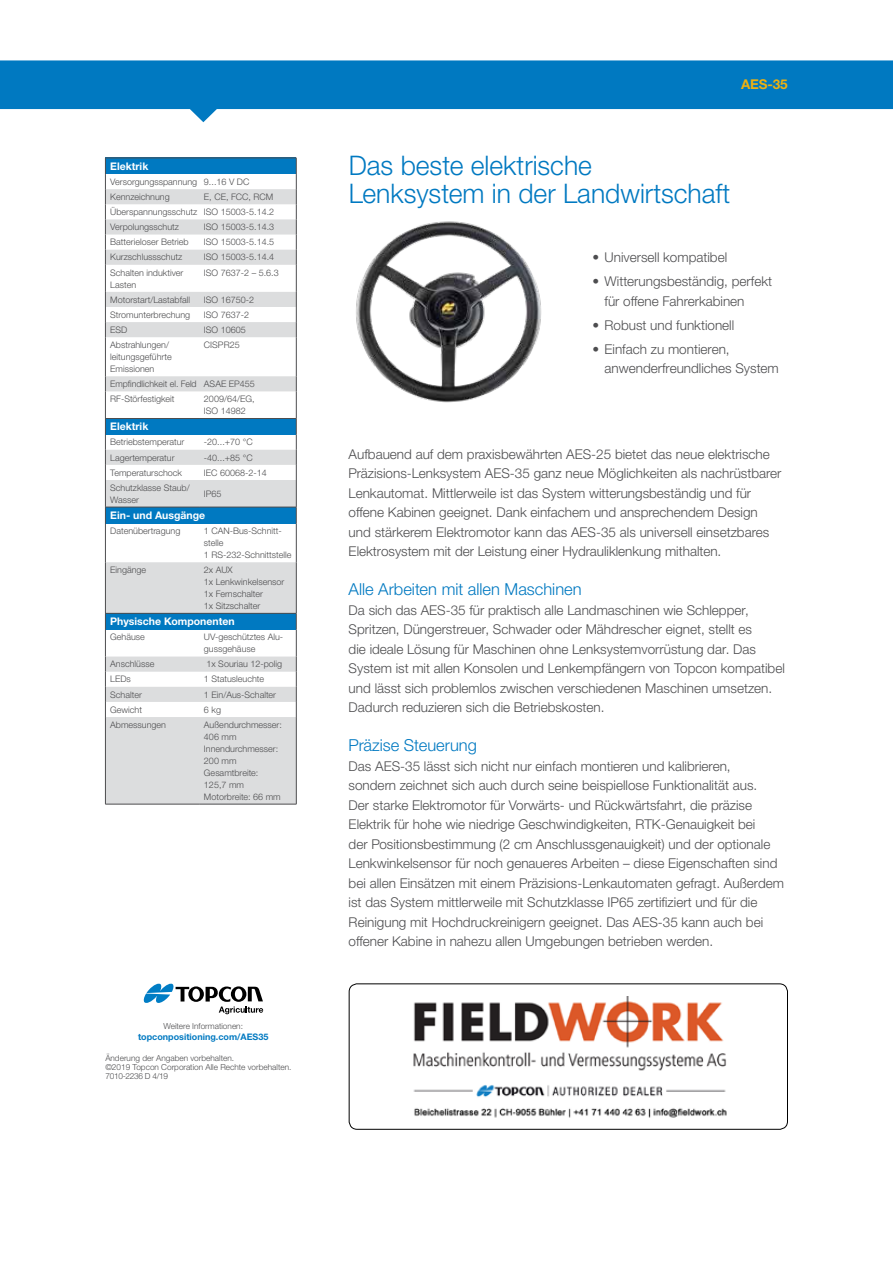
<style>
.page{position:relative;width:893px;height:1263px;background:#fff}
.page>*{position:absolute;margin:0;border:0;box-sizing:border-box;transform-origin:0 0}
.t1{font:300 27px/28.5px "Helvetica Neue LTW1 G";color:#0079c1}
.t2{font:300 16.5px "Helvetica Neue LTW1 G";color:#0079c1}
.t3{font:300 13.5px/19.5px "Helvetica Neue LTW1 G";color:#4d4d4f}
.t4{font:700 13.5px "Helvetica Neue LTW1 G";color:#eeb111}
.t5{font:700 10.5px "Helvetica Neue LTW1 G";color:#fff}
.t6{font:300 9px/12px "Helvetica Neue LTW1 G";color:#4d4d4f}
.t7{font:700 9px "Helvetica Neue LTW1 G";color:#0079c1}
.t8{font:300 8.25px/9px "Helvetica Neue LTW1 G";color:#4d4d4f}
</style>
<div class="page">
<div style="left:349px;top:984px;width:439px;height:145px;border:1px solid #000;border-radius:8px"></div>
<svg style="left:0;top:60px;width:893px;height:62px;fill:#0079c1"></svg>
<div style="left:105px;top:158px;width:191px;height:16px;background:#0079c1"></div>
<svg style="left:106px;top:189px;width:190px;height:615px;fill:#dcddde"></svg>
<div style="left:105px;top:418px;width:191px;height:17px;background:#0079c1"></div>
<div style="left:105px;top:507px;width:191px;height:16px;background:#0079c1"></div>
<div style="left:105px;top:613px;width:191px;height:16px;background:#0079c1"></div>
<hr style="left:105px;top:158px;width:94px;height:1px;background:#4d4d4f">
<hr style="left:199px;top:158px;width:97px;height:1px;background:#4d4d4f">
<svg style="left:105px;top:158px;width:1px;height:179px"></svg>
<svg style="left:296px;top:158px;width:1px;height:179px"></svg>
<hr style="left:105px;top:337px;width:1px;height:39px;background:#4d4d4f">
<hr style="left:296px;top:337px;width:1px;height:39px;background:#4d4d4f">
<hr style="left:105px;top:418px;width:94px;height:1px;background:#4d4d4f">
<hr style="left:199px;top:418px;width:97px;height:1px;background:#4d4d4f">
<hr style="left:105px;top:507px;width:94px;height:1px;background:#4d4d4f">
<svg style="left:105px;top:376px;width:1px;height:147px"></svg>
<hr style="left:199px;top:507px;width:97px;height:1px;background:#4d4d4f">
<svg style="left:296px;top:376px;width:1px;height:147px"></svg>
<hr style="left:105px;top:523px;width:1px;height:39px;background:#4d4d4f">
<hr style="left:296px;top:523px;width:1px;height:39px;background:#4d4d4f">
<hr style="left:105px;top:562px;width:1px;height:51px;background:#4d4d4f">
<hr style="left:296px;top:562px;width:1px;height:51px;background:#4d4d4f">
<hr style="left:105px;top:613px;width:94px;height:1px;background:#4d4d4f">
<hr style="left:199px;top:613px;width:97px;height:1px;background:#4d4d4f">
<svg style="left:105px;top:613px;width:1px;height:104px"></svg>
<svg style="left:296px;top:613px;width:1px;height:104px"></svg>
<hr style="left:105px;top:717px;width:1px;height:87px;background:#4d4d4f">
<hr style="left:296px;top:717px;width:1px;height:87px;background:#4d4d4f">
<hr style="left:105px;top:804px;width:94px;height:1px;background:#4d4d4f">
<hr style="left:199px;top:804px;width:97px;height:1px;background:#4d4d4f">
<svg style="left:144px;top:984px;width:119px;height:30px"></svg>
<img style="left:413px;top:996px;width:314px;height:122px">
<img style="left:356px;top:221px;width:186px;height:182px">
<p class="t5" style="left:110px;top:160px;width:40px">Elektrik</p>
<p class="t6" style="left:110px;top:174px;width:141px;line-height:15.1px">Versorgungsspannung 9...16 V DC<br>Kennzeichnung</p>
<p class="t6" style="left:110px;top:189px;width:165px;line-height:15.1px;text-align:justify;text-indent:94px">E, CE, FCC, RCM Überspannungsschutz ISO 15003-5.14.2<br>Verpolungsschutz</p>
<p class="t6" style="left:204px;top:221px;width:72px">ISO 15003-5.14.3</p>
<p class="t6" style="left:110px;top:236px;width:80px">Batterieloser Betrieb</p>
<p class="t6" style="left:204px;top:236px;width:72px">ISO 15003-5.14.5</p>
<p class="t6" style="left:110px;top:251px;width:74px">Kurzschlussschutz</p>
<p class="t6" style="left:204px;top:251px;width:72px">ISO 15003-5.14.4</p>
<p class="t6" style="left:110px;top:266px;width:75px">Schalten induktiver<br>Lasten</p>
<p class="t6" style="left:204px;top:266px;width:76px">ISO 7637-2 – 5.6.3</p>
<p class="t6" style="left:110px;top:293px;width:81px">Motorstart/Lastabfall</p>
<p class="t6" style="left:204px;top:293px;width:52px">ISO 16750-2</p>
<p class="t6" style="left:110px;top:308px;width:81px">Stromunterbrechung</p>
<p class="t6" style="left:204px;top:308px;width:47px">ISO 7637-2</p>
<p class="t6" style="left:110px;top:324px;width:19px">ESD</p>
<p class="t6" style="left:204px;top:324px;width:43px">ISO 10605</p>
<p class="t6" style="left:110px;top:339px;width:63px">Abstrahlungen/ leitungsgeführte<br>Emissionen</p>
<p class="t6" style="left:204px;top:339px;width:37px">CISPR25</p>
<p class="t6" style="left:110px;top:376px;width:146px;line-height:15.1px">Empfindlichkeit el. Feld ASAE EP455<br>RF-Störfestigkeit</p>
<p class="t6" style="left:204px;top:393px;width:52px">2009/64/EG,<br>ISO 14982</p>
<p class="t5" style="left:110px;top:420px;width:40px">Elektrik</p>
<p class="t6" style="left:110px;top:436px;width:76px">Betriebstemperatur</p>
<p class="t6" style="left:204px;top:436px;width:50px">-20...+70 °C</p>
<p class="t6" style="left:110px;top:451px;width:66px">Lagertemperatur</p>
<p class="t6" style="left:204px;top:451px;width:50px">-40...+85 °C</p>
<p class="t6" style="left:110px;top:466px;width:73px">Temperaturschock</p>
<p class="t6" style="left:204px;top:466px;width:64px">IEC 60068-2-14</p>
<p class="t6" style="left:110px;top:481px;width:81px">Schutzklasse Staub/<br>Wasser</p>
<p class="t6" style="left:204px;top:487px;width:19px">IP65</p>
<p class="t5" style="left:110px;top:509px;width:96px">Ein- und Ausgänge</p>
<p class="t6" style="left:110px;top:525px;width:72px">Datenübertragung</p>
<p class="t6" style="left:204px;top:525px;width:89px">1 CAN-Bus-Schnitt&shy;stelle<br>1 RS-232-Schnittstelle</p>
<p class="t6" style="left:110px;top:564px;width:38px">Eingänge</p>
<p class="t6" style="left:204px;top:564px;width:82px">2x AUX<br>1x Lenkwinkelsensor<br>1x Fernschalter<br>1x Sitzschalter</p>
<p class="t5" style="left:110px;top:615px;width:126px">Physische Komponenten</p>
<p class="t6" style="left:110px;top:631px;width:36px">Gehäuse</p>
<p class="t6" style="left:204px;top:631px;width:81px">UV-geschütztes Alu&shy;gussgehäuse</p>
<p class="t6" style="left:110px;top:658px;width:46px">Anschlüsse</p>
<p class="t6" style="left:206px;top:658px;width:77px">1x Souriau 12-polig</p>
<p class="t6" style="left:110px;top:673px;width:22px">LEDs</p>
<p class="t6" style="left:204px;top:673px;width:62px">1 Statusleuchte</p>
<p class="t6" style="left:110px;top:688px;width:33px">Schalter</p>
<p class="t6" style="left:204px;top:688px;width:74px">1 Ein/Aus-Schalter</p>
<p class="t6" style="left:110px;top:703px;width:33px">Gewicht</p>
<p class="t6" style="left:204px;top:703px;width:19px">6 kg</p>
<p class="t6" style="left:110px;top:718px;width:57px">Abmessungen</p>
<p class="t6" style="left:204px;top:718px;width:79px">Außendurchmesser:<br>406 mm<br>Innendurchmesser:<br>200 mm<br>Gesamtbreite:<br>125,7 mm<br>Motorbreite: 66 mm</p>
<p class="t8" style="left:163px;top:1022px;width:81px">Weitere Informationen:</p>
<p class="t7" style="left:138px;top:1031px;width:132px">topconpositioning.com/AES35</p>
<p class="t8" style="left:105px;top:1054px;width:188px">Änderung der Angaben vorbehalten.<br>©2019 Topcon Corporation Alle Rechte vorbehalten.<br>7010-2236 D 4/19</p>
<p class="t4" style="left:741px;top:76px;width:48px">AES-35</p>
<h1 class="t1" style="left:349px;top:151px;width:383px">Das beste elektrische<br>Lenksystem in der Landwirtschaft</h1>
<p class="t3" style="left:592px;top:248px;width:136px">• Universell kompatibel</p>
<p class="t3" style="left:604px;top:272px;width:169px;text-indent:-12px">• Witterungsbeständig, perfekt für offene Fahrerkabinen</p>
<p class="t3" style="left:592px;top:315px;width:143px">• Robust und funktionell</p>
<p class="t3" style="left:604px;top:339px;width:176px;text-indent:-12px">• Einfach zu montieren, anwenderfreundliches System</p>
<p class="t3" style="left:349px;top:444px;width:434px">Aufbauend auf dem praxisbewährten AES-25 bietet das neue elektrische Präzisions-Lenksystem AES-35 ganz neue Möglichkeiten als nachrüstbarer Lenkautomat. Mittlerweile ist das System witterungsbeständig und für offene Kabinen geeignet. Dank einfachem und ansprechendem Design und stärkerem Elektromotor kann das AES-35 als universell einsetzbares Elektrosystem mit der Leistung einer Hydrauliklenkung mithalten.</p>
<p class="t2" style="left:349px;top:579px;width:234px">Alle Arbeiten mit allen Maschinen</p>
<p class="t3" style="left:349px;top:600px;width:438px">Da sich das AES-35 für praktisch alle Landmaschinen wie Schlepper, Spritzen, Düngerstreuer, Schwader oder Mähdrescher eignet, stellt es<br>die ideale Lösung für Maschinen ohne Lenksystemvorrüstung dar. Das System ist mit allen Konsolen und Lenkempfängern von Topcon kompatibel und lässt sich problemlos zwischen verschiedenen Maschinen umsetzen.<br>Dadurch reduzieren sich die Betriebskosten.</p>
<p class="t2" style="left:349px;top:735px;width:130px">Präzise Steuerung</p>
<p class="t3" style="left:349px;top:756px;width:437px">Das AES-35 lässt sich nicht nur einfach montieren und kalibrieren,<br>sondern zeichnet sich auch durch seine beispiellose Funktionalität aus.<br>Der starke Elektromotor für Vorwärts- und Rückwärtsfahrt, die präzise Elektrik für hohe wie niedrige Geschwindigkeiten, RTK-Genauigkeit bei<br>der Positionsbestimmung (2 cm Anschlussgenauigkeit) und der optionale Lenkwinkelsensor für noch genaueres Arbeiten – diese Eigenschaften sind bei allen Einsätzen mit einem Präzisions-Lenkautomaten gefragt. Außerdem ist das System mittlerweile mit Schutzklasse IP65 zertifiziert und für die Reinigung mit Hochdruckreinigern geeignet. Das AES-35 kann auch bei offener Kabine in nahezu allen Umgebungen betrieben werden.</p>
</div>
